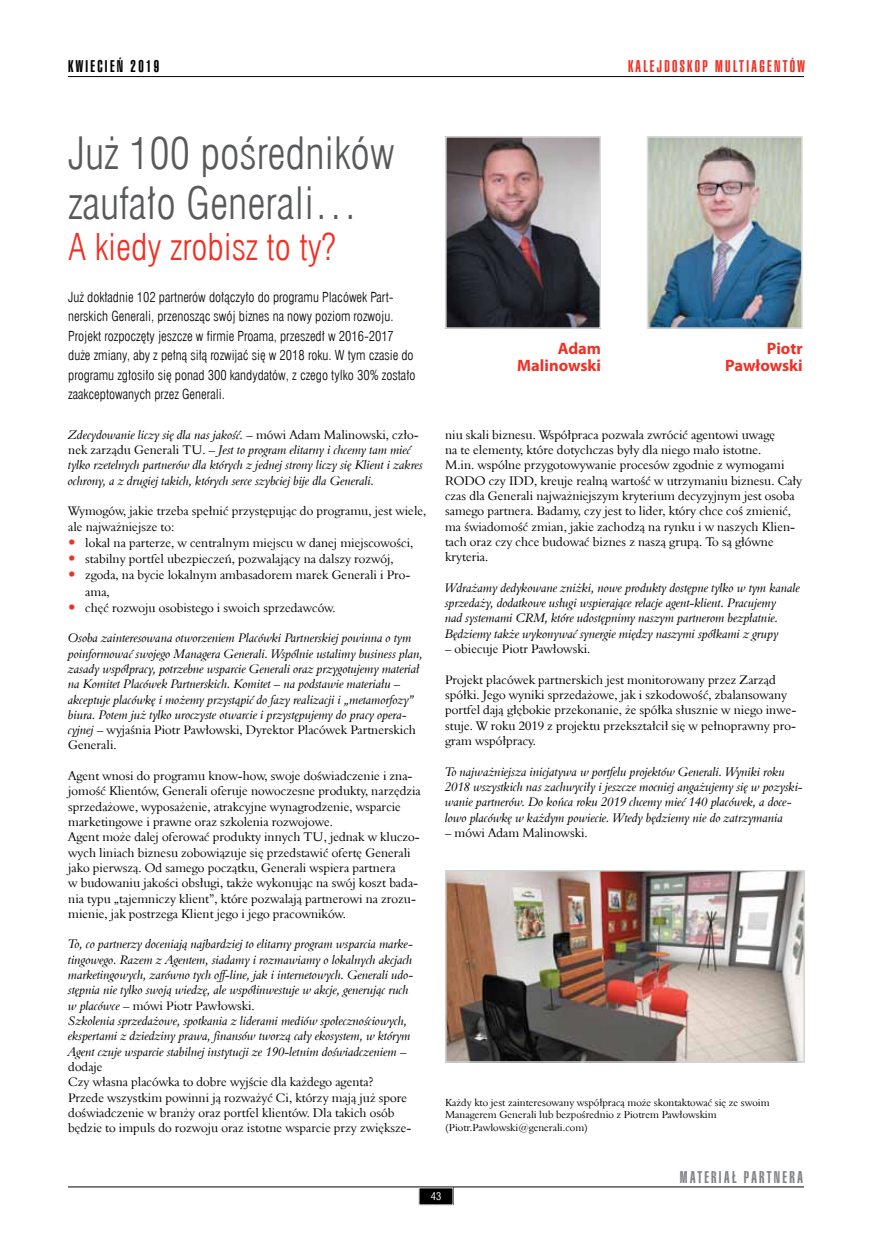
<style>
.page{position:relative;width:872px;height:1255px;background:#fff}
.page>*{position:absolute;margin:0;border:0;box-sizing:border-box;transform-origin:0 0}
.t1{font:43.5px/49.9px "Swis 721 Lt Cn EU";color:#58595b}
.t2{font:36px "Swis 721 Lt Cn EU";color:#ee3124}
.t3{font:700 16.5px/16.5px "Myriad Pro";color:#ee3124;text-align:right}
.t4{font:16.5px "Swis 911 U Cm EU";letter-spacing:.14em;color:#ee3124}
.t5{font:16.5px "Swis 911 U Cm EU";letter-spacing:.14em;color:#808285}
.t6{font:16.5px "Swis 911 U Cm EU";letter-spacing:.14em;color:#000}
.t7{font:13.5px/19.5px "Swis 721 Lt Cn EU";color:#000}
.t8{font:italic 12.75px/15.3px "Aldine 401 EU";color:#000}
.t9{font:12.75px/15.3px "Aldine 401 EU";color:#000}
.t10{font:10.5px/12.6px "Aldine 401 EU";color:#000}
.t11{font:10.5px "Swis 721 Cn EU";color:#fff}
.s1{font-style:normal}
</style>
<div class="page">
<hr style="left:68px;top:76px;width:736px;height:1px;background:#000">
<hr style="left:68px;top:1186px;width:736px;height:1px;background:#000">
<div style="left:419px;top:1187px;width:34px;height:17px;background:#000"></div>
<img style="left:650px;top:139px;width:149px;height:187px">
<div style="left:647px;top:136px;width:155px;height:193px;border:2px solid #dcddde"></div>
<img style="left:448px;top:873px;width:354px;height:186px">
<div style="left:445px;top:870px;width:360px;height:192px;border:2px solid #d1d3d4"></div>
<img style="left:448px;top:139px;width:150px;height:187px">
<div style="left:445px;top:136px;width:156px;height:193px;border:2px solid #dcddde"></div>
<p class="t6" style="left:68px;top:57px;width:93px">KWIECIEŃ 2019</p>
<p class="t4" style="left:628px;top:57px;width:178px">KALEJDOSKOP MULTIAGENTÓW</p>
<h1 class="t1" style="left:68px;top:128px;width:328px">Już 100 pośredników zaufało Generali…</h1>
<h2 class="t2" style="left:68px;top:225px;width:270px">A kiedy zrobisz to ty?</h2>
<p class="t7" style="left:68px;top:287px;width:349px">Już dokładnie 102 partnerów dołączyło do programu Placówek Part&shy;nerskich Generali, przenosząc swój biznes na nowy poziom rozwoju.<br>Projekt rozpoczęty jeszcze w firmie Proama, przeszedł w 2016-2017 duże zmiany, aby z pełną siłą rozwijać się w 2018 roku. W tym czasie do programu zgłosiło się ponad 300 kandydatów, z czego tylko 30% zostało zaakceptowanych przez Generali.</p>
<p class="t8" style="left:68px;top:427px;width:356px">Zdecydowanie liczy się dla nas jakość. <span class="s1">– mówi Adam Malinowski, czło&shy;nek zarządu Generali TU. –</span> Jest to program elitarny i chcemy tam mieć tylko rzetelnych partnerów dla których z jednej strony liczy się Klient i zakres ochrony, a z drugiej takich, których serce szybciej bije dla Generali.</p>
<p class="t9" style="left:68px;top:503px;width:359px">Wymogów, jakie trzeba spełnić przystępując do programu, jest wiele, ale najważniejsze to:</p>
<p class="t9" style="left:85px;top:534px;width:329px;line-height:16.2px">lokal na parterze, w centralnym miejscu w danej miejscowości, stabilny portfel ubezpieczeń, pozwalający na dalszy rozwój, zgoda, na bycie lokalnym ambasadorem marek Generali i Pro&shy;ama,<br>chęć rozwoju osobistego i swoich sprzedawców.</p>
<p class="t8" style="left:68px;top:630px;width:356px">Osoba zainteresowana otworzeniem Placówki Partnerskiej powinna o tym poinformować swojego Managera Generali. Wspólnie ustalimy business plan, zasady współpracy, potrzebne wsparcie Generali oraz przygotujemy materiał na Komitet Placówek Partnerskich. Komitet – na podstawie materiału – akceptuje placówkę i możemy przystąpić do fazy realizacji i „metamorfozy” biura. Potem już tylko uroczyste otwarcie i przystępujemy do pracy opera&shy;cyjnej <span class="s1">– wyjaśnia Piotr Pawłowski, Dyrektor Placówek Partnerskich Generali.</span></p>
<p class="t9" style="left:68px;top:768px;width:354px">Agent wnosi do programu know-how, swoje doświadczenie i zna&shy;jomość Klientów, Generali oferuje nowoczesne produkty, narzędzia sprzedażowe, wyposażenie, atrakcyjne wynagrodzenie, wsparcie marketingowe i prawne oraz szkolenia rozwojowe.<br>Agent może dalej oferować produkty innych TU, jednak w kluczo&shy;wych liniach biznesu zobowiązuje się przedstawić ofertę Generali jako pierwszą. Od samego początku, Generali wspiera partnera<br>w budowaniu jakości obsługi, także wykonując na swój koszt bada&shy;nia typu „tajemniczy klient”, które pozwalają partnerowi na zrozu&shy;mienie, jak postrzega Klient jego i jego pracowników.</p>
<p class="t8" style="left:68px;top:936px;width:347px">To, co partnerzy doceniają najbardziej to elitarny program wsparcia marke&shy;tingowego. Razem z Agentem, siadamy i rozmawiamy o lokalnych akcjach marketingowych, zarówno tych off-line, jak i internetowych. Generali udo&shy;stępnia nie tylko swoją wiedzę, ale współinwestuje w akcje, generując ruch w placówce <span class="s1">– mówi Piotr Pawłowski.<br></span>Szkolenia sprzedażowe, spotkania z liderami mediów społecznościowych, ekspertami z dziedziny prawa, finansów tworzą cały ekosystem, w którym Agent czuje wsparcie stabilnej instytucji ze 190-letnim doświadczeniem <span class="s1">– dodaje<br>Czy własna placówka to dobre wyjście dla każdego agenta?<br>Przede wszystkim powinni ją rozważyć Ci, którzy mają już spore doświadczenie w branży oraz portfel klientów. Dla takich osób będzie to impuls do rozwoju oraz istotne wsparcie przy zwiększe-</span></p>
<p class="t3" style="left:517px;top:339px;width:85px">Adam<br>Malinowski</p>
<p class="t3" style="left:725px;top:339px;width:79px">Piotr<br>Pawłowski</p>
<p class="t9" style="left:445px;top:427px;width:359px">niu skali biznesu. Współpraca pozwala zwrócić agentowi uwagę<br>na te elementy, które dotychczas były dla niego mało istotne.<br>M.in. wspólne przygotowywanie procesów zgodnie z wymogami RODO czy IDD, kreuje realną wartość w utrzymaniu biznesu. Cały czas dla Generali najważniejszym kryterium decyzyjnym jest osoba samego partnera. Badamy, czy jest to lider, który chce coś zmienić, ma świadomość zmian, jakie zachodzą na rynku i w naszych Klien&shy;tach oraz czy chce budować biznes z naszą grupą. To są główne kryteria.</p>
<p class="t8" style="left:445px;top:580px;width:356px">Wdrażamy dedykowane zniżki, nowe produkty dostępne tylko w tym kanale sprzedaży, dodatkowe usługi wspierające relacje agent-klient. Pracujemy<br>nad systemami CRM, które udostępnimy naszym partnerom bezpłatnie.<br>Będziemy także wykonywać synergie między naszymi spółkami z grupy</p>
<p class="t9" style="left:445px;top:641px;width:147px">– obiecuje Piotr Pawłowski.</p>
<p class="t9" style="left:445px;top:671px;width:353px">Projekt placówek partnerskich jest monitorowany przez Zarząd spółki. Jego wyniki sprzedażowe, jak i szkodowość, zbalansowany portfel dają głębokie przekonanie, że spółka słusznie w niego inwe&shy;stuje. W roku 2019 z projektu przekształcił się w pełnoprawny pro&shy;gram współpracy.</p>
<p class="t8" style="left:445px;top:763px;width:360px">To najważniejsza inicjatywa w portfelu projektów Generali. Wyniki roku 2018 wszystkich nas zachwyciły i jeszcze mocniej angażujemy się w pozyski&shy;wanie partnerów. Do końca roku 2019 chcemy mieć 140 placówek, a doce&shy;lowo placówkę w każdym powiecie. Wtedy będziemy nie do zatrzymania</p>
<p class="t9" style="left:445px;top:824px;width:144px">– mówi Adam Malinowski.</p>
<p class="t10" style="left:445px;top:1095px;width:326px">Każdy kto jest zainteresowany współpracą może skontaktować się ze swoim<br>Managerem Generali lub bezpośrednio z Piotrem Pawłowskim (Piotr.Pawlowski@generali.com)</p>
<p class="t5" style="left:680px;top:1167px;width:72px">MATERIAŁ PARTN</p>
<p class="t5" style="left:782px;top:1167px;width:15px">ERA</p>
<p class="t11" style="left:431px;top:1189px;width:12px">43</p>
</div>
